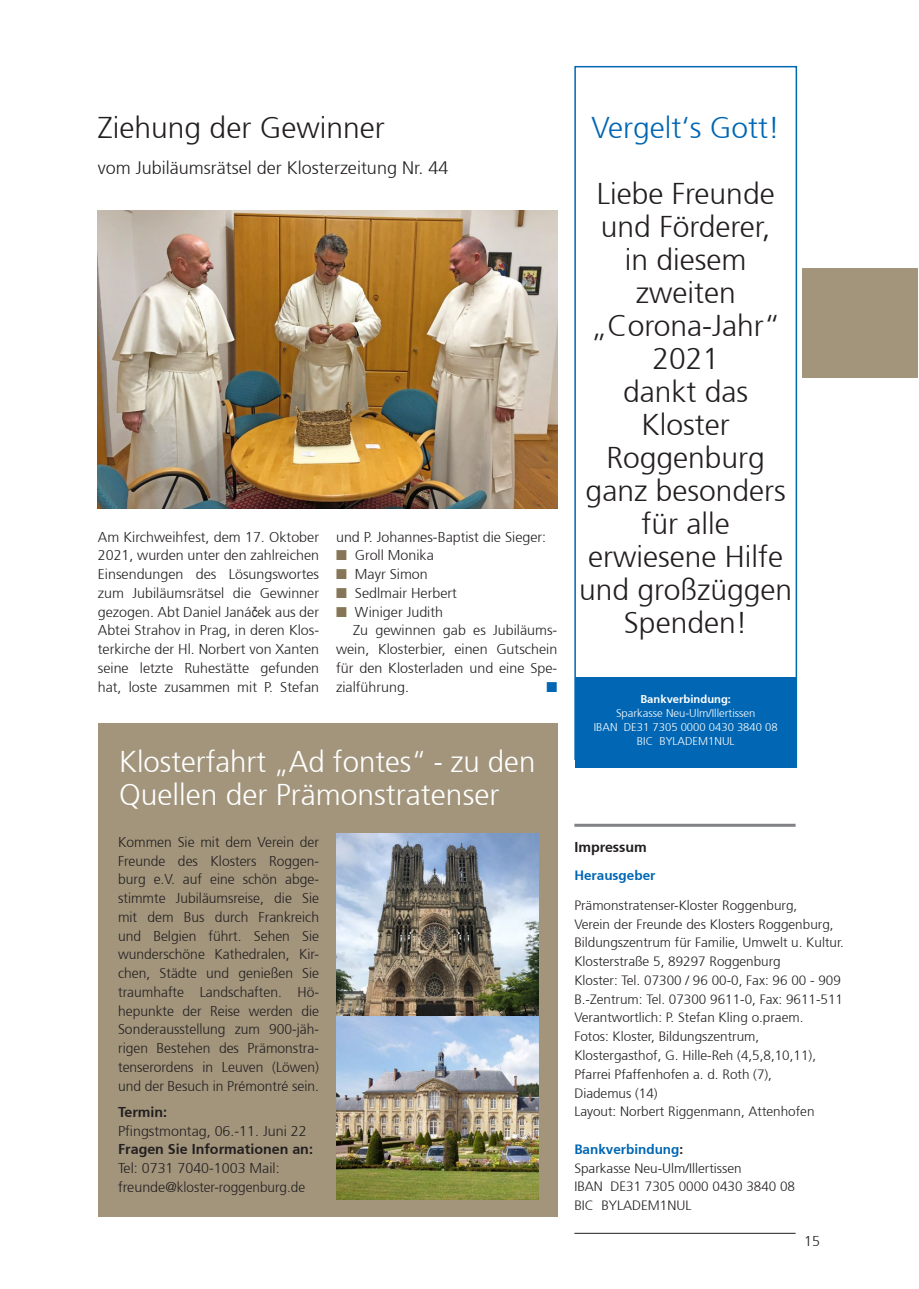
<style>
.page{position:relative;width:919px;height:1289px;background:#fff}
.page>*{position:absolute;margin:0;border:0;box-sizing:border-box;transform-origin:0 0}
.t1{font:300 30px/33px "Frutiger";color:#231f20;text-align:center}
.t2{font:300 30px/33px "Frutiger";color:#fff}
.t3{font:300 30px "Frutiger";color:#0166b3}
.t4{font:300 18px "Frutiger";color:#231f20}
.t5{font:300 14.25px/18.8px "Frutiger";color:#231f20;text-align:justify}
.t6{font:700 14.25px "Frutiger";color:#231f20}
.t7{font:14.25px "Zapf Dingbats";color:#0166b3}
.t8{font:300 13.5px/18.8px "Frutiger";color:#231f20}
.t9{font:700 13.5px "Frutiger";color:#0166b3}
.t10{font:300 11.25px/14.2px "Frutiger";color:#fff;text-align:center}
.t11{font:700 11.25px "Frutiger";color:#fff}
.s1{font-family:"Arial Narrow";font-weight:400}
.s2{color:#867657}
.s3{font-weight:700;color:#0166b3}
.s4{font-weight:700}
</style>
<div class="page">
<hr style="left:574px;top:1232px;width:221px;height:1px;background:#231f20">
<div style="left:802px;top:269px;width:116px;height:109px;background:#a2957c"></div>
<hr style="left:574px;top:823px;width:221px;height:3px;background:#808285">
<div style="left:98px;top:723px;width:459px;height:493px;background:#a2957c"></div>
<img style="left:336px;top:833px;width:202px;height:183px">
<div style="left:574px;top:66px;width:223px;height:694px;border:2px solid #0166b3"></div>
<div style="left:575px;top:677px;width:221px;height:90px;background:#0166b3"></div>
<img style="left:98px;top:210px;width:459px;height:298px">
<img style="left:336px;top:1016px;width:202px;height:183px">
<h1 class="t1" style="left:98px;top:111px;width:288px">Ziehung der Gewinner</h1>
<p class="t4" style="left:98px;top:157px;width:352px">vom Jubiläumsrätsel der Klosterzeitung Nr. 44</p>
<p class="t5" style="left:98px;top:527px;width:223px">Am Kirchweihfest, dem 17. Oktober 2021, wurden unter den zahlreichen Einsendungen des Lösungswortes zum Jubiläumsrätsel die Gewinner gezogen. Abt Daniel Janá<span class="s1">č</span>ek aus der Abtei Strahov in Prag, in deren Klos&shy;terkirche der Hl. Norbert von Xanten seine letzte Ruhestätte gefunden hat, loste zusammen mit P. Stefan</p>
<p class="t5" style="left:336px;top:527px;width:212px">und P. Johannes-Baptist die Sieger:</p>
<p class="t5" style="left:336px;top:546px;width:99px"><span class="s2">■</span> Groll Monika</p>
<p class="t5" style="left:336px;top:565px;width:93px"><span class="s2">■</span> Mayr Simon</p>
<p class="t5" style="left:336px;top:583px;width:122px"><span class="s2">■</span> Sedlmair Herbert</p>
<p class="t5" style="left:336px;top:602px;width:108px"><span class="s2">■</span> Winiger Judith</p>
<p class="t5" style="left:353px;top:621px;width:206px">Zu gewinnen gab es Jubiläums-</p>
<p class="t5" style="left:336px;top:640px;width:223px">wein, Klosterbier, einen Gutschein</p>
<p class="t5" style="left:336px;top:659px;width:223px">für den Klosterladen und eine Spe-</p>
<p class="t5" style="left:336px;top:677px;width:74px">zialführung.</p>
<p class="t7" style="left:546px;top:680px;width:12px">■</p>
<h1 class="t2" style="left:119px;top:745px;width:418px">Klosterfahrt „Ad fontes“ - zu den<br>Quellen der Prämonstratenser</h1>
<p class="t5" style="left:118px;top:832px;width:202px">Kommen Sie mit dem Verein der Freunde des Klosters Roggen&shy;burg e.V. auf eine schön abge&shy;stimmte Jubiläumsreise, die Sie mit dem Bus durch Frankreich und Belgien führt. Sehen Sie wunderschöne Kathedralen, Kir&shy;chen, Städte und genießen Sie traumhafte Landschaften. Hö&shy;hepunkte der Reise werden die Sonderausstellung zum 900-jäh&shy;rigen Bestehen des Prämonstra&shy;tenserordens in Leuven (Löwen) und der Besuch in Prémontré sein.</p>
<p class="t6" style="left:118px;top:1103px;width:51px">Termin:</p>
<p class="t5" style="left:118px;top:1121px;width:190px">Pfingstmontag, 06.-11. Juni 22</p>
<p class="t6" style="left:118px;top:1141px;width:196px">Fragen Sie Informationen an:</p>
<p class="t5" style="left:118px;top:1159px;width:189px">Tel: 0731 7040-1003 Mail: freunde@kloster-roggenburg.de</p>
<h1 class="t3" style="left:591px;top:111px;width:190px">Vergelt‘s Gott!</h1>
<h1 class="t1" style="left:579px;top:177px;width:214px">Liebe Freunde und Förderer,<br>in diesem zweiten „Corona-Jahr“<br>2021<br>dankt das<br>Kloster<br>Roggenburg ganz besonders für alle erwiesene Hilfe und großzüggen<br>Spenden!</h1>
<p class="t11" style="left:640px;top:692px;width:92px">Bankverbindung:</p>
<p class="t10" style="left:593px;top:706px;width:185px">Sparkasse Neu-Ulm/Illertissen<br>IBAN DE31 7305 0000 0430 3840 08<br>BIC BYLADEM1NUL</p>
<p class="t6" style="left:574px;top:839px;width:74px">Impressum</p>
<p class="t9" style="left:574px;top:867px;width:83px">Herausgeber</p>
<p class="t8" style="left:574px;top:896px;width:271px">Prämonstratenser-Kloster Roggenburg,<br>Verein der Freunde des Klosters Roggenburg, Bildungszentrum für Familie, Umwelt u. Kultur.<br>Klosterstraße 5, 89297 Roggenburg<br>Kloster: Tel. 07300 / 96 00-0, Fax: 96 00 - 909<br>B.-Zentrum: Tel. 07300 9611-0, Fax: 9611-511<br>Verantwortlich: P. Stefan Kling o.praem.<br>Fotos: Kloster, Bildungszentrum, Klostergasthof, G. Hille-Reh (4,5,8,10,11), Pfarrei Pfaffenhofen a. d. Roth (7),<br>Diademus (14)<br>Layout: Norbert Riggenmann, Attenhofen</p>
<p class="t8" style="left:574px;top:1139px;width:222px"><span class="s3">Bankverbindung</span><span class="s4">:<br></span>Sparkasse Neu-Ulm/Illertissen<br>IBAN DE31 7305 0000 0430 3840 08<br>BIC BYLADEM1NUL</p>
<p class="t5" style="left:804px;top:1231px;width:17px">15</p>
</div>
